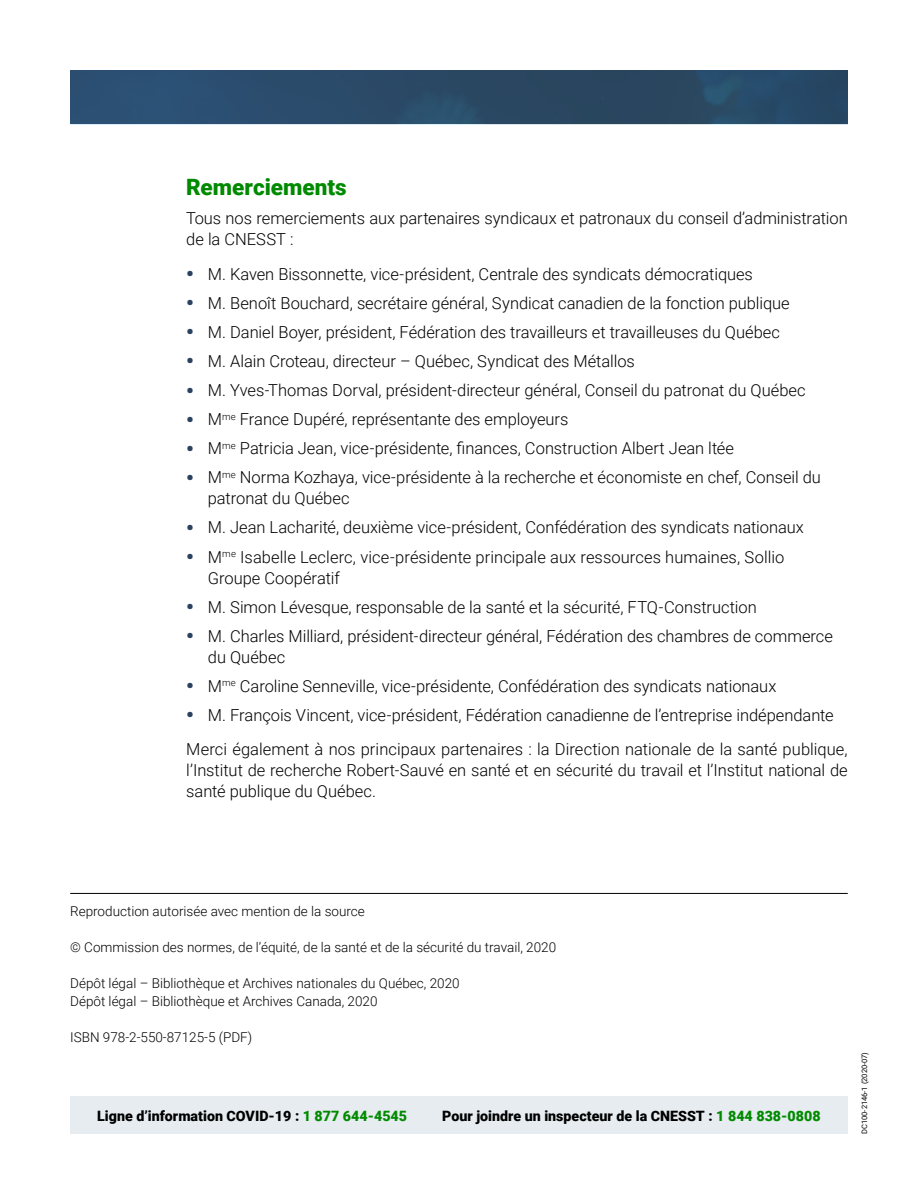
<style>
.page{position:relative;width:918px;height:1188px;background:#fff}
.page>*{position:absolute;margin:0;border:0;box-sizing:border-box;transform-origin:0 0}
.Sous-titre__H2{font:900 22.5px "Roboto";color:#008a00}
.Texte_courant__P{font:300 16.5px/21px "Roboto";letter-spacing:-.005em;color:#000}
.Contact__P{font:900 14.25px "Roboto";color:#000}
.t1{font:300 13.5px "Roboto";color:#000}
.t2{font:7.5px "Roboto";color:#000}
.s1{font-weight:900;font-size:21px;color:#2b425e}
.s2{color:#008a00}
</style>
<div class="page">
<img style="left:70px;top:70px;width:778px;height:54px">
<hr style="left:70px;top:893px;width:778px;height:1px;background:#000">
<div style="left:70px;top:1096px;width:778px;height:38px;background:#e6ecef"></div>
<h2 class="Sous-titre__H2" style="left:186px;top:171px;width:162px">Remerciements</h2>
<p class="Texte_courant__P" style="left:186px;top:207px;width:663px">Tous nos remerciements aux partenaires syndicaux et patronaux du conseil d’administration de la CNESST :</p>
<p class="Texte_courant__P" style="left:186px;top:263px;width:568px"><span class="s1">•</span> M. Kaven Bissonnette, vice-président, Centrale des syndicats démocratiques</p>
<p class="Texte_courant__P" style="left:186px;top:292px;width:605px"><span class="s1">•</span> M. Benoît Bouchard, secrétaire général, Syndicat canadien de la fonction publique</p>
<p class="Texte_courant__P" style="left:186px;top:321px;width:595px"><span class="s1">•</span> M. Daniel Boyer, président, Fédération des travailleurs et travailleuses du Québec</p>
<p class="Texte_courant__P" style="left:186px;top:350px;width:450px"><span class="s1">•</span> M. Alain Croteau, directeur – Québec, Syndicat des Métallos</p>
<p class="Texte_courant__P" style="left:186px;top:379px;width:621px"><span class="s1">•</span> M. Yves-Thomas Dorval, président-directeur général, Conseil du patronat du Québec</p>
<p class="Texte_courant__P" style="left:186px;top:408px;width:384px"><span class="s1">•</span> M<sup>me</sup> France Dupéré, représentante des employeurs</p>
<p class="Texte_courant__P" style="left:186px;top:437px;width:549px"><span class="s1">•</span> M<sup>me</sup> Patricia Jean, vice-présidente, finances, Construction Albert Jean ltée</p>
<p class="Texte_courant__P" style="left:208px;top:466px;width:615px;text-indent:-22px"><span class="s1">•</span> M<sup>me</sup> Norma Kozhaya, vice-présidente à la recherche et économiste en chef, Conseil du patronat du Québec</p>
<p class="Texte_courant__P" style="left:186px;top:516px;width:619px"><span class="s1">•</span> M. Jean Lacharité, deuxième vice-président, Confédération des syndicats nationaux</p>
<p class="Texte_courant__P" style="left:208px;top:546px;width:578px;text-indent:-22px"><span class="s1">•</span> M<sup>me</sup> Isabelle Leclerc, vice-présidente principale aux ressources humaines, Sollio<br>Groupe Coopératif</p>
<p class="Texte_courant__P" style="left:186px;top:596px;width:572px"><span class="s1">•</span> M. Simon Lévesque, responsable de la santé et la sécurité, FTQ-Construction</p>
<p class="Texte_courant__P" style="left:208px;top:625px;width:627px;text-indent:-22px"><span class="s1">•</span> M. Charles Milliard, président-directeur général, Fédération des chambres de commerce du Québec</p>
<p class="Texte_courant__P" style="left:186px;top:675px;width:592px"><span class="s1">•</span> M<sup>me</sup> Caroline Senneville, vice-présidente, Confédération des syndicats nationaux</p>
<p class="Texte_courant__P" style="left:186px;top:704px;width:649px"><span class="s1">•</span> M. François Vincent, vice-président, Fédération canadienne de l’entreprise indépendante</p>
<p class="Texte_courant__P" style="left:186px;top:738px;width:663px;text-align:justify">Merci également à nos principaux partenaires : la Direction nationale de la santé publique, l’Institut de recherche Robert-Sauvé en santé et en sécurité du travail et l’Institut national de santé publique du Québec.</p>
<p class="t1" style="left:70px;top:902px;width:296px">Reproduction autorisée avec mention de la source</p>
<p class="t1" style="left:70px;top:938px;width:487px">© Commission des normes, de l’équité, de la santé et de la sécurité du travail, 2020</p>
<p class="t1" style="left:70px;top:974px;width:391px">Dépôt légal – Bibliothèque et Archives nationales du Québec, 2020</p>
<p class="t1" style="left:70px;top:992px;width:309px">Dépôt légal – Bibliothèque et Archives Canada, 2020</p>
<p class="t1" style="left:70px;top:1028px;width:184px">ISBN 978-2-550-87125-5 (PDF)</p>
<p class="Contact__P" style="left:97px;top:1105px;width:311px">Ligne d’information COVID-19 : <span class="s2">1 877 644-4545</span></p>
<p class="Contact__P" style="left:442px;top:1105px;width:380px">Pour joindre un inspecteur de la CNESST : <span class="s2">1 844 838-0808</span></p>
<p class="t2" style="left:859px;top:1134px;width:84px;rotate:-90deg">DC100-2146-1 (2020-07)</p>
</div>
